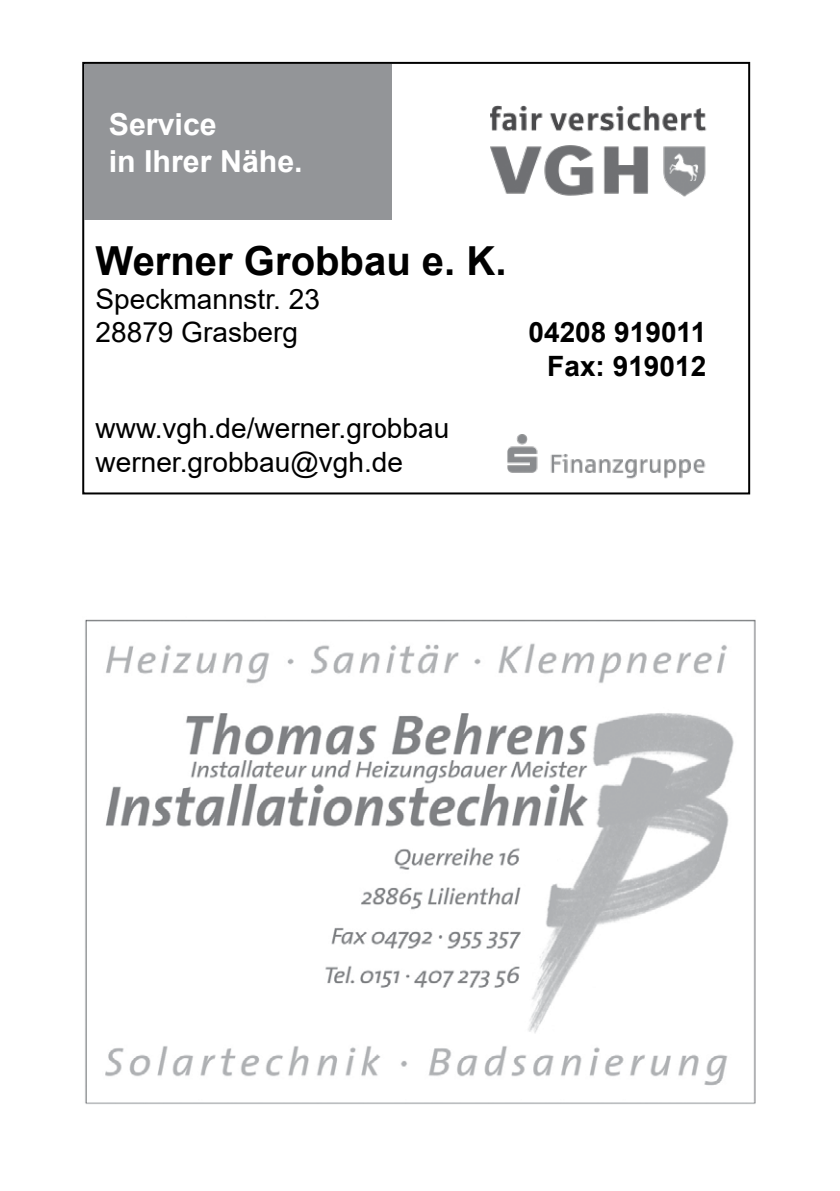
<style>
.page{position:relative;width:840px;height:1191px;background:#fff}
.page>*{position:absolute;margin:0;border:0;box-sizing:border-box;transform-origin:0 0}
.t1{font:700 40px "Arial";color:#000}
.t2{font:700 30.4px/36.4px "Arial";color:#fff}
.t3{font:28px/33.6px "Arial";color:#000}
.t4{font:700 28px/33.6px "Arial";color:#000;text-align:right}
</style>
<div class="page">
<img style="left:85px;top:619px;width:671px;height:485px">
<img style="left:490px;top:105px;width:217px;height:92px">
<img style="left:483px;top:434px;width:235px;height:61px">
<div style="left:84px;top:64px;width:307px;height:156px;background:#939598"></div>
<p class="t2" style="left:109px;top:107px;width:195px">Service<br>in Ihrer Nähe.</p>
<h1 class="t1" style="left:95px;top:233px;width:412px">Werner Grobbau e. K.</h1>
<p class="t3" style="left:95px;top:282px;width:226px">Speckmannstr. 23<br>28879 Grasberg</p>
<p class="t3" style="left:95px;top:411px;width:355px">www.vgh.de/werner.grobbau werner.grobbau@vgh.de</p>
<p class="t4" style="left:528px;top:316px;width:179px">04208 919011<br>Fax: 919012</p>
</div>
